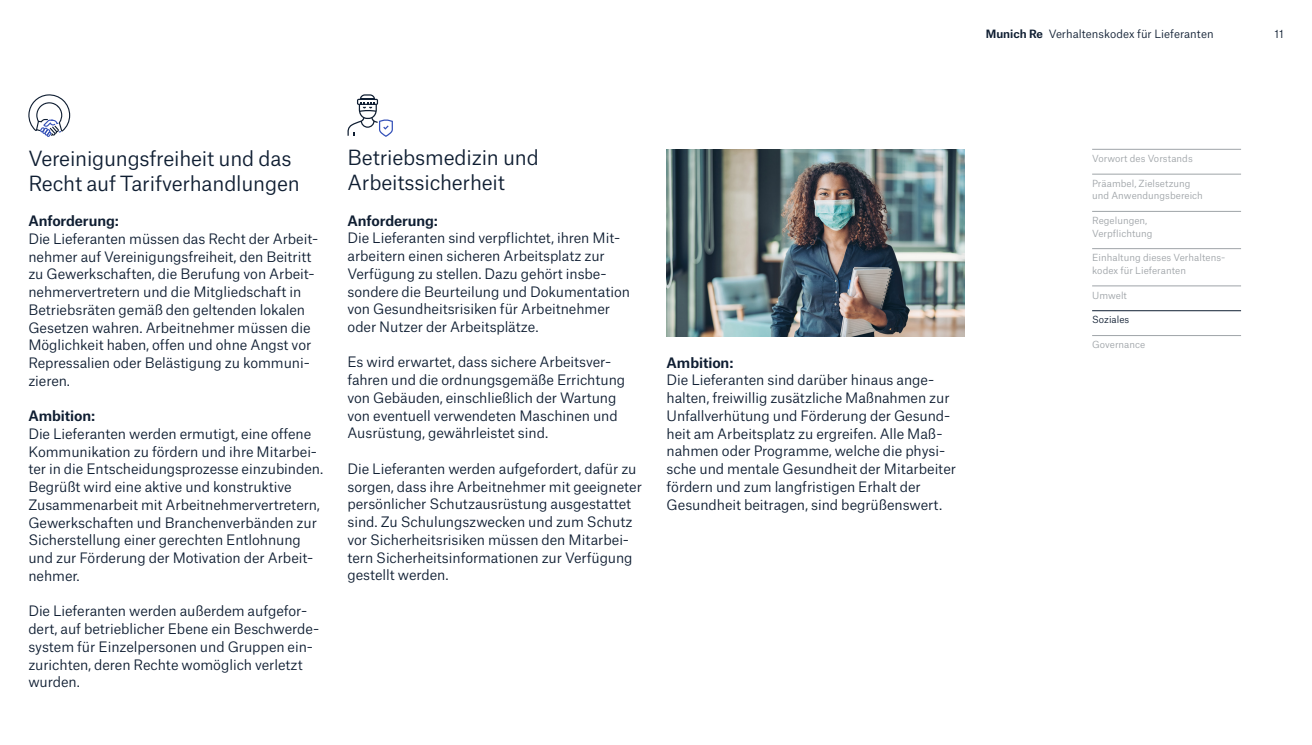
<style>
.page{position:relative;width:1312px;height:745px;background:#fff}
.page>*{position:absolute;margin:0;border:0;box-sizing:border-box;transform-origin:0 0}
.t1{font:20px/24.8px "Munich Re Neue";letter-spacing:-.01em;color:#0f1e32}
.t2{font:13.75px/17.8px "Munich Re Neue";letter-spacing:-.005em;color:#0f1e32}
.t3{font:700 13.75px "Munich Re Neue";letter-spacing:-.005em;color:#0f1e32}
.t4{font:11px "Munich Re Neue";color:#0f1e32}
.t5{font:9.38px/12.4px "Munich Re Neue";letter-spacing:.005em;color:#9fa4a8}
.t6{font:9.38px "Munich Re Neue";letter-spacing:.005em;color:#0f1e32}
.s1{font-weight:700}
</style>
<div class="page">
<hr style="left:1091px;top:149px;width:149px;height:1px;background:#9fa4a8">
<hr style="left:1091px;top:174px;width:149px;height:1px;background:#9fa4a8">
<hr style="left:1091px;top:211px;width:149px;height:1px;background:#9fa4a8">
<hr style="left:1091px;top:248px;width:149px;height:1px;background:#9fa4a8">
<hr style="left:1091px;top:285px;width:149px;height:1px;background:#9fa4a8">
<hr style="left:1091px;top:310px;width:149px;height:1px;background:#0f1e32">
<hr style="left:1091px;top:335px;width:149px;height:1px;background:#9fa4a8">
<svg style="left:28px;top:94px;width:42px;height:43px"></svg>
<svg style="left:347px;top:94px;width:46px;height:43px"></svg>
<img style="left:666px;top:149px;width:298px;height:187px">
<p class="t4" style="left:985px;top:25px;width:229px"><span class="s1">Munich Re</span> Verhaltenskodex für Lieferanten</p>
<p class="t4" style="left:1274px;top:25px;width:11px">11</p>
<h1 class="t1" style="left:28px;top:144px;width:273px">Vereinigungsfreiheit und das<br>Recht auf Tarifverhandlungen</h1>
<p class="t3" style="left:28px;top:209px;width:92px">Anforderung:</p>
<p class="t2" style="left:28px;top:228px;width:291px">Die Lieferanten müssen das Recht der Arbeit&shy;nehmer auf Vereinigungsfreiheit, den Beitritt zu Gewerkschaften, die Berufung von Arbeit&shy;nehmervertretern und die Mitgliedschaft in Betriebsräten gemäß den geltenden lokalen Gesetzen wahren. Arbeitnehmer müssen die Möglichkeit haben, offen und ohne Angst vor Repressalien oder Belästigung zu kommuni&shy;zieren.</p>
<p class="t3" style="left:28px;top:404px;width:68px">Ambition:</p>
<p class="t2" style="left:28px;top:423px;width:296px">Die Lieferanten werden ermutigt, eine offene Kommunikation zu fördern und ihre Mitarbei&shy;ter in die Entscheidungsprozesse einzubinden.<br>Begrüßt wird eine aktive und konstruktive Zusammenarbeit mit Arbeitnehmervertretern, Gewerkschaften und Branchenverbänden zur Sicherstellung einer gerechten Entlohnung und zur Förderung der Motivation der Arbeit&shy;nehmer.</p>
<p class="t2" style="left:28px;top:600px;width:292px">Die Lieferanten werden außerdem aufgefor&shy;dert, auf betrieblicher Ebene ein Beschwerde&shy;system für Einzelpersonen und Gruppen ein&shy;zurichten, deren Rechte womöglich verletzt wurden.</p>
<h1 class="t1" style="left:347px;top:143px;width:193px">Betriebsmedizin und<br>Arbeitssicherheit</h1>
<p class="t3" style="left:347px;top:209px;width:92px">Anforderung:</p>
<p class="t2" style="left:347px;top:228px;width:284px">Die Lieferanten sind verpflichtet, ihren Mit&shy;arbeitern einen sicheren Arbeitsplatz zur Verfügung zu stellen. Dazu gehört insbe&shy;sondere die Beurteilung und Dokumentation von Gesundheitsrisiken für Arbeitnehmer oder Nutzer der Arbeitsplätze.</p>
<p class="t2" style="left:347px;top:352px;width:279px">Es wird erwartet, dass sichere Arbeitsver&shy;fahren und die ordnungsgemäße Errichtung von Gebäuden, einschließlich der Wartung von eventuell verwendeten Maschinen und Ausrüstung, gewährleistet sind.</p>
<p class="t2" style="left:347px;top:458px;width:296px">Die Lieferanten werden aufgefordert, dafür zu sorgen, dass ihre Arbeitnehmer mit geeigneter persönlicher Schutzausrüstung ausgestattet sind. Zu Schulungszwecken und zum Schutz vor Sicherheitsrisiken müssen den Mitarbei&shy;tern Sicherheitsinformationen zur Verfügung gestellt werden.</p>
<p class="t3" style="left:666px;top:351px;width:68px">Ambition:</p>
<p class="t2" style="left:666px;top:370px;width:291px">Die Lieferanten sind darüber hinaus ange&shy;halten, freiwillig zusätzliche Maßnahmen zur Unfallverhütung und Förderung der Gesund&shy;heit am Arbeitsplatz zu ergreifen. Alle Maß&shy;nahmen oder Programme, welche die physi&shy;sche und mentale Gesundheit der Mitarbeiter fördern und zum langfristigen Erhalt der Gesundheit beitragen, sind begrüßenswert.</p>
<p class="t5" style="left:1091px;top:151px;width:102px">Vorwort des Vorstands</p>
<p class="t5" style="left:1091px;top:176px;width:112px">Präambel, Zielsetzung und Anwendungsbereich</p>
<p class="t5" style="left:1091px;top:213px;width:62px">Regelungen,<br>Verpflichtung</p>
<p class="t5" style="left:1091px;top:250px;width:135px">Einhaltung dieses Verhaltens&shy;kodex für Lieferanten</p>
<p class="t5" style="left:1091px;top:288px;width:36px">Umwelt</p>
<p class="t6" style="left:1091px;top:312px;width:39px">Soziales</p>
<p class="t5" style="left:1091px;top:337px;width:55px">Governance</p>
</div>
